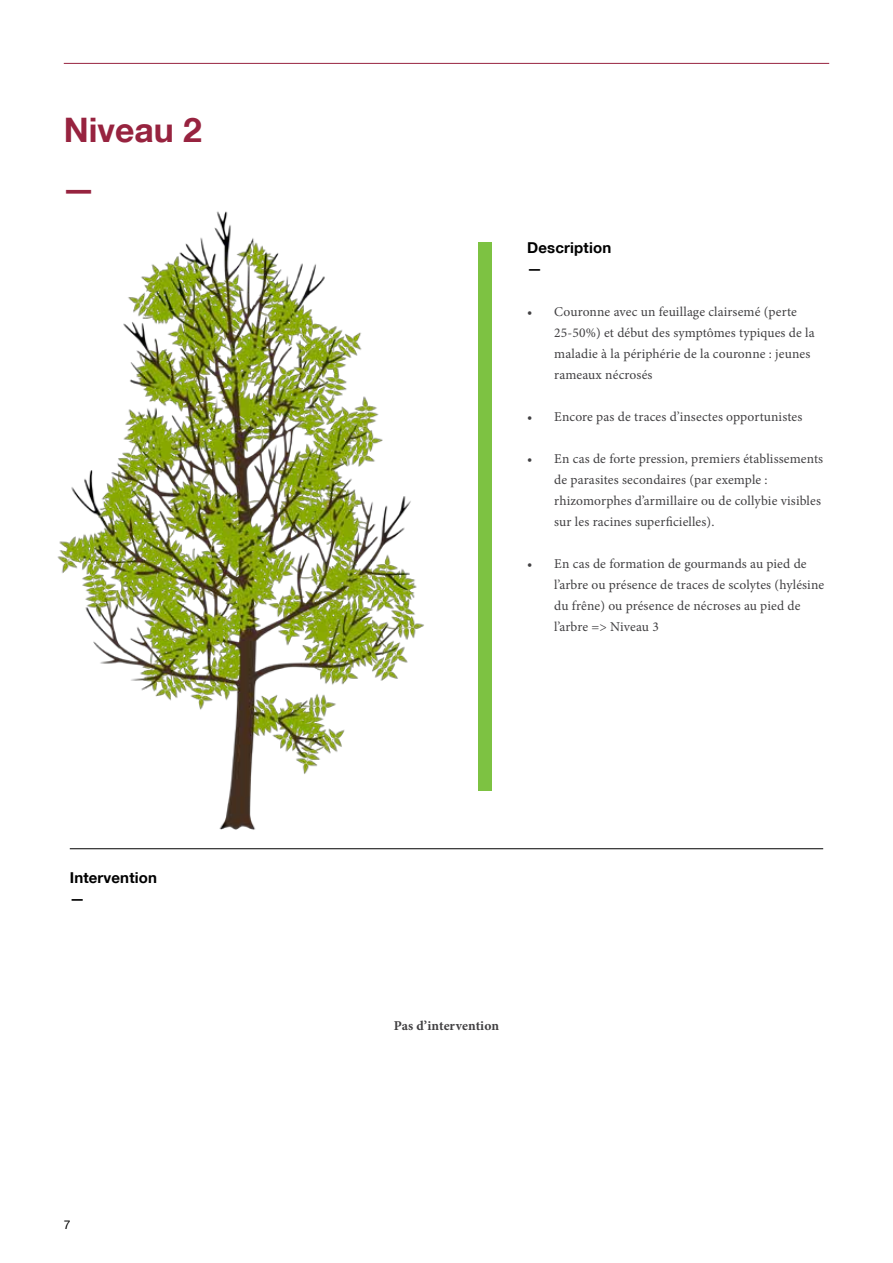
<style>
.page{position:relative;width:893px;height:1263px;background:#fff}
.page>*{position:absolute;margin:0;border:0;box-sizing:border-box;transform-origin:0 0}
.t1{font:700 33.75px/58.5px "Helvetica Neue LT";color:#97233f}
.t2{font:700 15px/21px "Helvetica Neue LT";letter-spacing:.01em;color:#000}
.t3{font:13.5px/21px "Minion Pro";letter-spacing:.01em;color:#414042}
.t4{font:700 13.5px "Minion Pro";letter-spacing:.005em;color:#414042}
.t5{font:12px "Helvetica Neue LT";color:#000}
</style>
<div class="page">
<hr style="left:64px;top:63px;width:765px;height:1px;background:#97233f">
<img style="left:57px;top:211px;width:421px;height:639px">
<div style="left:478px;top:242px;width:13px;height:549px;background:#7dc242"></div>
<hr style="left:70px;top:848px;width:753px;height:1px;background:#000">
<h1 class="t1" style="left:62px;top:100px;width:142px">Niveau 2 —</h1>
<p class="t2" style="left:70px;top:867px;width:89px">Intervention —</p>
<p class="t5" style="left:64px;top:1217px;width:8px">7</p>
<p class="t2" style="left:527px;top:237px;width:85px">Description —</p>
<p class="t3" style="left:554px;top:301px;width:262px;text-indent:-27px">• Couronne avec un feuillage clairsemé (perte 25-50%) et début des symptômes typiques de la maladie à la périphérie de la couronne : jeunes rameaux nécrosés</p>
<p class="t3" style="left:527px;top:406px;width:277px">• Encore pas de traces d’insectes opportunistes</p>
<p class="t3" style="left:554px;top:448px;width:270px;text-indent:-27px">• En cas de forte pression, premiers établissements de parasites secondaires (par exemple : rhizomorphes d’armillaire ou de collybie visibles sur les racines superficielles).</p>
<p class="t3" style="left:554px;top:553px;width:271px;text-indent:-27px">• En cas de formation de gourmands au pied de l’arbre ou présence de traces de scolytes (hylésine du frêne) ou présence de nécroses au pied de l’arbre =&gt; Niveau 3</p>
<p class="t4" style="left:394px;top:1016px;width:107px">Pas d’intervention</p>
</div>
